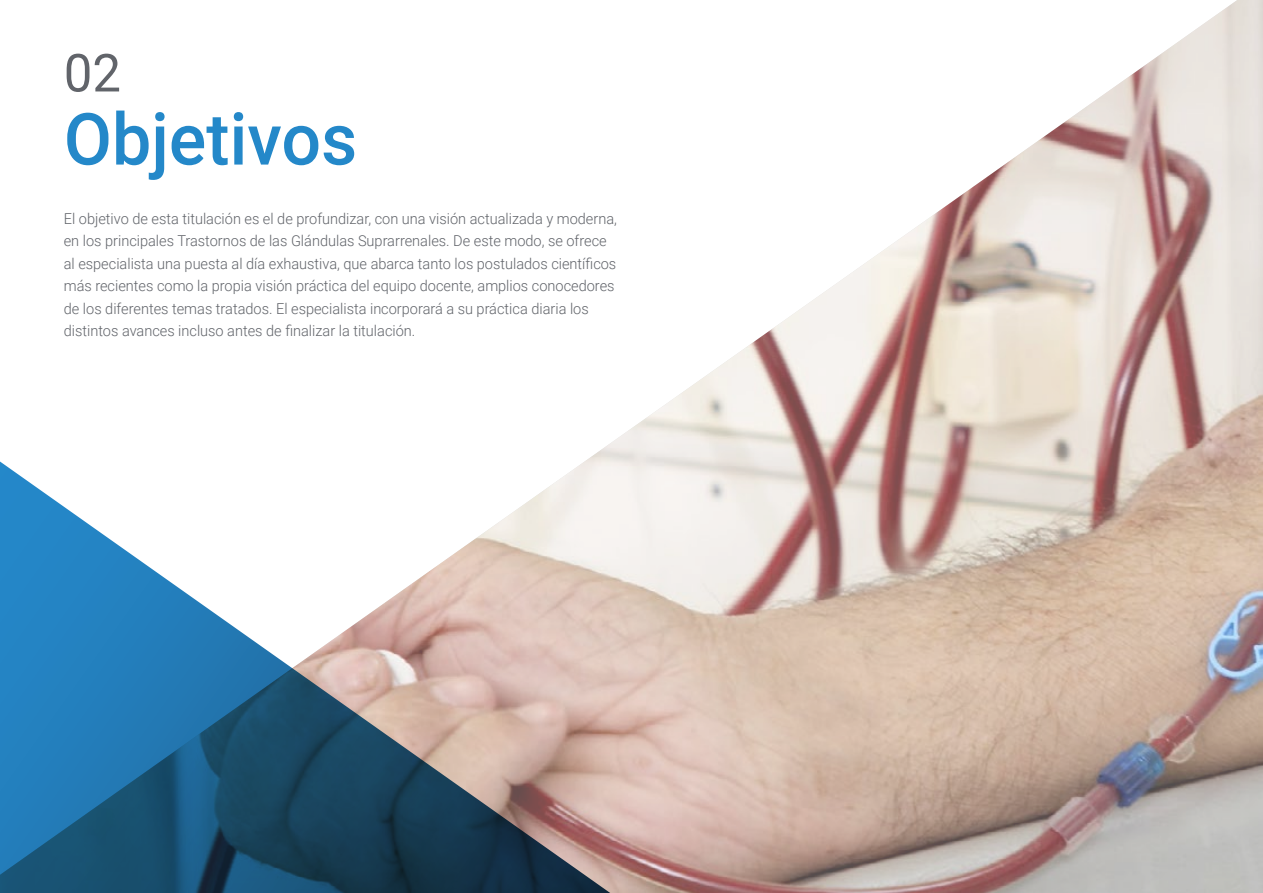
<style>
.page{position:relative;width:1263px;height:893px;background:#fff}
.page>*{position:absolute;margin:0;border:0;box-sizing:border-box;transform-origin:0 0}
.t1{font:500 72px "Roboto";color:#2488c9}
.t2{font:52.5px "Roboto";color:#61646a}
.t3{font:300 15px/22.5px "Roboto";color:#61646a}
</style>
<div class="page">
<img style="left:607px;top:0;width:656px;height:893px">
<svg style="left:0;top:446px;width:640px;height:447px"></svg>
<h2 class="t2" style="left:64px;top:36px;width:59px">02</h2>
<h1 class="t1" style="left:64px;top:89px;width:295px">Objetivos</h1>
<p class="t3" style="left:64px;top:207px;width:555px">El objetivo de esta titulación es el de profundizar, con una visión actualizada y moderna, en los principales Trastornos de las Glándulas Suprarrenales. De este modo, se ofrece al especialista una puesta al día exhaustiva, que abarca tanto los postulados científicos más recientes como la propia visión práctica del equipo docente, amplios conocedores de los diferentes temas tratados. El especialista incorporará a su práctica diaria los distintos avances incluso antes de finalizar la titulación.</p>
</div>
